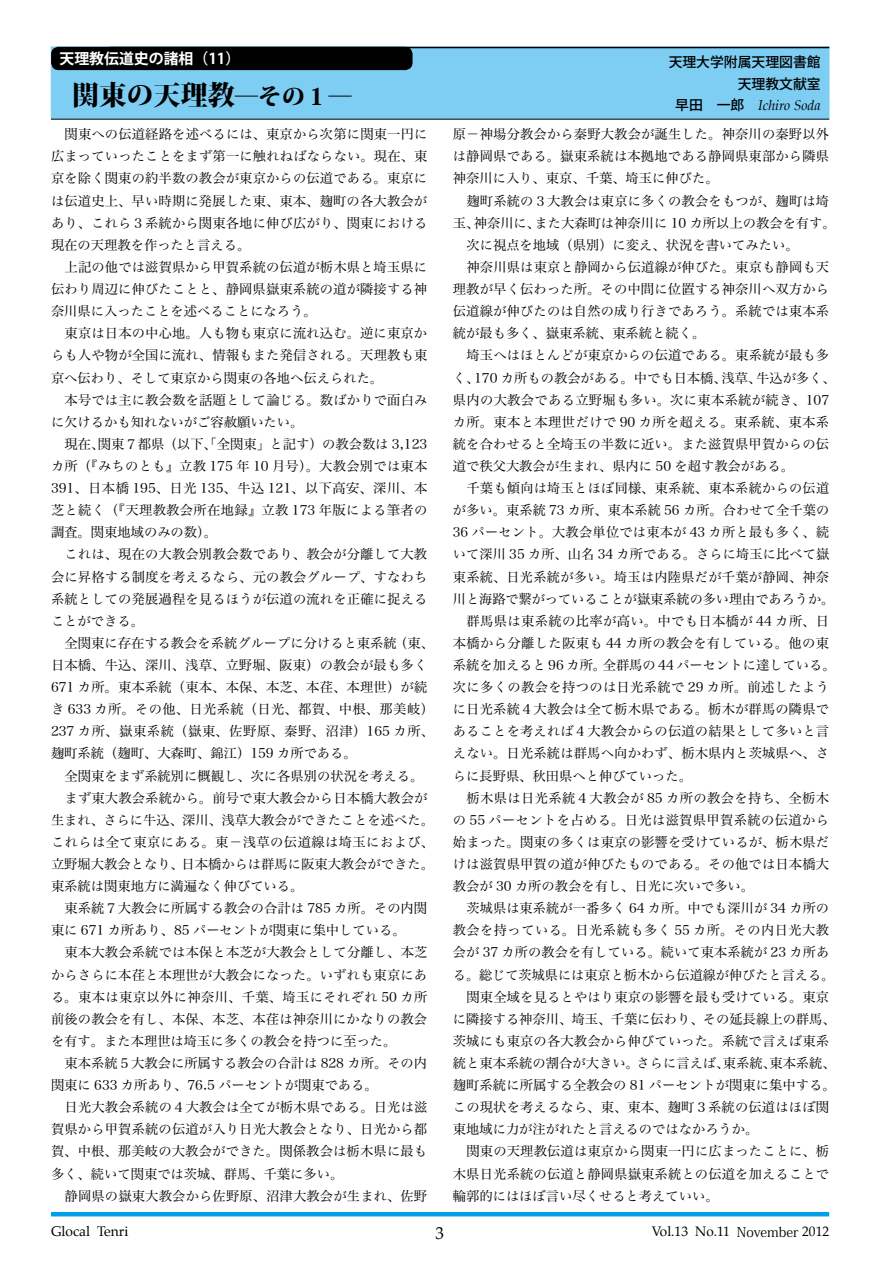
<style>
.page{position:relative;width:893px;height:1263px;background:#fff}
.page>*{position:absolute;margin:0;border:0;box-sizing:border-box;transform-origin:0 0}
.t1{font:800 27.15px "Koz Min Pro";color:#000}
.t2{font:16.95px "Palatino";color:#000}
.t3{font:700 14.85px "Koz Go Pro";color:#fff}
.t4{font:italic 13.8px "Palatino";color:#000}
.t5{font:500 13.8px/21.3px "Koz Go Pro";color:#000;text-align:right}
.t6{font:13.8px "Palatino";color:#000}
.t7{font:13.5px "Palatino";color:#000}
.t8{font:13.35px/22px "Hira Min Pro W3";letter-spacing:.01em;color:#000;text-align:justify}
.t9{font:13.35px "Hira Min Pro W3";letter-spacing:.03em;color:#000}
.t10{font:13.35px "Hira Min Pro W3";letter-spacing:.035em;color:#000}
.t11{font:13.35px "Hira Min Pro W3";letter-spacing:.04em;color:#000}
.s1{font-size:23.4px}
.s2{font-family:"Koz Go Pro";font-weight:500;font-style:normal}
.s3{font-family:"Koz Min Pro"}
</style>
<div class="page">
<hr style="left:51px;top:1212px;width:778px;height:4px;background:#00a0e9">
<div style="left:51px;top:47px;width:778px;height:72px;background:#7ecef4;border:1px solid #7ecef4"></div>
<hr style="left:51px;top:119px;width:778px;height:1px;background:#000">
<hr style="left:109px;top:47px;width:720px;height:1px;background:#000">
<div style="left:52px;top:48px;width:360px;height:21px;background:#000;border-radius:7px"></div>
<div style="left:51px;top:47px;width:362px;height:23px;border:2px solid #000;border-radius:7px"></div>
<p class="t3" style="left:60px;top:49px;width:182px">天理教伝道史の諸相（11）</p>
<h1 class="t1" style="left:72px;top:74px;width:281px">関東の天理教<span class="s1">─その１─</span></h1>
<p class="t8" style="left:51px;top:122px;width:378px;text-indent:14px">関東への伝道経路を述べるには、東京から次第に関東一円に広まっていったことをまず第一に触れねばならない。現在、東京を除く関東の約半数の教会が東京からの伝道である。東京には伝道史上、早い時期に発展した東、東本、麹町の各大教会があり、これら３系統から関東各地に伸び広がり、関東における現在の天理教を作ったと言える。</p>
<p class="t8" style="left:51px;top:255px;width:378px;text-indent:14px">上記の他では滋賀県から甲賀系統の伝道が栃木県と埼玉県に伝わり周辺に伸びたことと、静岡県嶽東系統の道が隣接する神奈川県に入ったことを述べることになろう。</p>
<p class="t8" style="left:51px;top:321px;width:378px;text-indent:14px">東京は日本の中心地。人も物も東京に流れ込む。逆に東京からも人や物が全国に流れ、情報もまた発信される。天理教も東京へ伝わり、そして東京から関東の各地へ伝えられた。</p>
<p class="t8" style="left:51px;top:387px;width:378px;text-indent:14px">本号では主に教会数を話題として論じる。数ばかりで面白みに欠けるかも知れないがご容赦願いたい。</p>
<p class="t8" style="left:51px;top:432px;width:378px;text-indent:14px">現在、関東７都県（以下、「全関東」と記す）の教会数は 3,123カ所（『みちのとも』立教 175 年 10 月号）。大教会別では東本391、日本橋 195、日光 135、牛込 121、以下高安、深川、本芝と続く（『天理教教会所在地録』立教 173 年版による筆者の調査。関東地域のみの数）。</p>
<p class="t8" style="left:51px;top:542px;width:378px;text-indent:14px">これは、現在の大教会別教会数であり、教会が分離して大教会に昇格する制度を考えるなら、元の教会グループ、すなわち系統としての発展過程を見るほうが伝道の流れを正確に捉えることができる。</p>
<p class="t8" style="left:51px;top:631px;width:384px;text-align:left;text-indent:14px">全関東に存在する教会を系統グループに分けると東系統（東、日本橋、牛込、深川、浅草、立野堀、阪東）の教会が最も多く671 カ所。東本系統（東本、本保、本芝、本荏、本理世）が続き 633 カ所。その他、日光系統（日光、都賀、中根、那美岐）237 カ所、嶽東系統（嶽東、佐野原、秦野、沼津）165 カ所、麹町系統（麹町、大森町、錦江）159 カ所である。</p>
<p class="t8" style="left:65px;top:763px;width:360px">全関東をまず系統別に概観し、次に各県別の状況を考える。</p>
<p class="t8" style="left:65px;top:785px;width:364px">まず東大教会系統から。前号で東大教会から日本橋大教会が</p>
<p class="t8" style="left:51px;top:807px;width:384px">生まれ、さらに牛込、深川、浅草大教会ができたことを述べた。</p>
<p class="t10" style="left:51px;top:830px;width:385px">これらは全て東京にある。東－浅草の伝道線は埼玉におよび、</p>
<p class="t8" style="left:51px;top:852px;width:384px">立野堀大教会となり、日本橋からは群馬に阪東大教会ができた。</p>
<p class="t8" style="left:51px;top:874px;width:254px">東系統は関東地方に満遍なく伸びている。</p>
<p class="t8" style="left:65px;top:896px;width:364px">東系統７大教会に所属する教会の合計は 785 カ所。その内関</p>
<p class="t8" style="left:51px;top:918px;width:356px">東に 671 カ所あり、85 パーセントが関東に集中している。</p>
<p class="t8" style="left:65px;top:940px;width:364px">東本大教会系統では本保と本芝が大教会として分離し、本芝</p>
<p class="t8" style="left:51px;top:962px;width:378px">からさらに本荏と本理世が大教会になった。いずれも東京にあ</p>
<p class="t9" style="left:51px;top:985px;width:378px">る。東本は東京以外に神奈川、千葉、埼玉にそれぞれ 50 カ所</p>
<p class="t8" style="left:51px;top:1006px;width:378px">前後の教会を有し、本保、本芝、本荏は神奈川にかなりの教会</p>
<p class="t8" style="left:51px;top:1029px;width:347px">を有す。また本理世は埼玉に多くの教会を持つに至った。</p>
<p class="t8" style="left:65px;top:1051px;width:364px">東本系統５大教会に所属する教会の合計は 828 カ所。その内</p>
<p class="t8" style="left:51px;top:1073px;width:328px">関東に 633 カ所あり、76.5 パーセントが関東である。</p>
<p class="t8" style="left:65px;top:1095px;width:364px">日光大教会系統の４大教会は全てが栃木県である。日光は滋</p>
<p class="t8" style="left:51px;top:1117px;width:378px">賀県から甲賀系統の伝道が入り日光大教会となり、日光から都</p>
<p class="t8" style="left:51px;top:1139px;width:378px">賀、中根、那美岐の大教会ができた。関係教会は栃木県に最も</p>
<p class="t8" style="left:51px;top:1161px;width:294px">多く、続いて関東では茨城、群馬、千葉に多い。</p>
<p class="t8" style="left:65px;top:1183px;width:364px">静岡県の嶽東大教会から佐野原、沼津大教会が生まれ、佐野</p>
<p class="t5" style="left:669px;top:52px;width:154px">天理大学附属天理図書館天理教文献室</p>
<p class="t4" style="left:648px;top:94px;width:175px"><span class="s2">　　早田　一郎　</span>Ichiro Soda</p>
<p class="t8" style="left:453px;top:122px;width:378px">原－神場分教会から秦野大教会が誕生した。神奈川の秦野以外は静岡県である。嶽東系統は本拠地である静岡県東部から隣県神奈川に入り、東京、千葉、埼玉に伸びた。</p>
<p class="t8" style="left:466px;top:188px;width:364px">麹町系統の３大教会は東京に多くの教会をもつが、麹町は埼</p>
<p class="t8" style="left:453px;top:210px;width:384px">玉、神奈川に、また大森町は神奈川に 10 カ所以上の教会を有す。</p>
<p class="t8" style="left:466px;top:233px;width:334px">次に視点を地域（県別）に変え、状況を書いてみたい。</p>
<p class="t8" style="left:466px;top:255px;width:364px">神奈川県は東京と静岡から伝道線が伸びた。東京も静岡も天</p>
<p class="t8" style="left:453px;top:277px;width:378px">理教が早く伝わった所。その中間に位置する神奈川へ双方から</p>
<p class="t8" style="left:453px;top:299px;width:378px">伝道線が伸びたのは自然の成り行きであろう。系統では東本系</p>
<p class="t8" style="left:453px;top:321px;width:254px">統が最も多く、嶽東系統、東系統と続く。</p>
<p class="t8" style="left:466px;top:343px;width:364px">埼玉へはほとんどが東京からの伝道である。東系統が最も多</p>
<p class="t8" style="left:453px;top:365px;width:384px">く、170 カ所もの教会がある。中でも日本橋、浅草、牛込が多く、</p>
<p class="t8" style="left:453px;top:387px;width:378px">県内の大教会である立野堀も多い。次に東本系統が続き、107</p>
<p class="t9" style="left:453px;top:410px;width:378px">カ所。東本と本理世だけで 90 カ所を超える。東系統、東本系</p>
<p class="t8" style="left:453px;top:432px;width:378px">統を合わせると全埼玉の半数に近い。また滋賀県甲賀からの伝</p>
<p class="t8" style="left:453px;top:454px;width:343px">道で秩父大教会が生まれ、県内に 50 を超す教会がある。</p>
<p class="t8" style="left:466px;top:476px;width:364px">千葉も傾向は埼玉とほぼ同様、東系統、東本系統からの伝道</p>
<p class="t8" style="left:453px;top:498px;width:378px">が多い。東系統 73 カ所、東本系統 56 カ所。合わせて全千葉の</p>
<p class="t8" style="left:453px;top:520px;width:378px">36 パーセント。大教会単位では東本が 43 カ所と最も多く、続</p>
<p class="t8" style="left:453px;top:542px;width:378px">いて深川 35 カ所、山名 34 カ所である。さらに埼玉に比べて嶽</p>
<p class="t8" style="left:453px;top:564px;width:378px">東系統、日光系統が多い。埼玉は内陸県だが千葉が静岡、神奈</p>
<p class="t8" style="left:453px;top:586px;width:383px">川と海路で繋がっていることが嶽東系統の多い理由であろうか。</p>
<p class="t9" style="left:466px;top:609px;width:364px">群馬県は東系統の比率が高い。中でも日本橋が 44 カ所、日</p>
<p class="t8" style="left:453px;top:631px;width:378px">本橋から分離した阪東も 44 カ所の教会を有している。他の東</p>
<p class="t8" style="left:453px;top:653px;width:384px">系統を加えると 96 カ所。全群馬の 44 パーセントに達している。</p>
<p class="t8" style="left:453px;top:675px;width:378px">次に多くの教会を持つのは日光系統で 29 カ所。前述したよう</p>
<p class="t8" style="left:453px;top:697px;width:378px">に日光系統４大教会は全て栃木県である。栃木が群馬の隣県で</p>
<p class="t8" style="left:453px;top:719px;width:378px">あることを考えれば４大教会からの伝道の結果として多いと言</p>
<p class="t8" style="left:453px;top:741px;width:378px">えない。日光系統は群馬へ向かわず、栃木県内と茨城県へ、さ</p>
<p class="t8" style="left:453px;top:763px;width:241px">らに長野県、秋田県へと伸びていった。</p>
<p class="t8" style="left:466px;top:785px;width:364px">栃木県は日光系統４大教会が 85 カ所の教会を持ち、全栃木</p>
<p class="t8" style="left:453px;top:807px;width:378px">の 55 パーセントを占める。日光は滋賀県甲賀系統の伝道から</p>
<p class="t8" style="left:453px;top:830px;width:378px">始まった。関東の多くは東京の影響を受けているが、栃木県だ</p>
<p class="t8" style="left:453px;top:852px;width:378px">けは滋賀県甲賀の道が伸びたものである。その他では日本橋大</p>
<p class="t8" style="left:453px;top:874px;width:303px">教会が 30 カ所の教会を有し、日光に次いで多い。</p>
<p class="t8" style="left:466px;top:896px;width:364px">茨城県は東系統が一番多く 64 カ所。中でも深川が 34 カ所の</p>
<p class="t11" style="left:453px;top:919px;width:378px">教会を持っている。日光系統も多く 55 カ所。その内日光大教</p>
<p class="t8" style="left:453px;top:940px;width:378px">会が 37 カ所の教会を有している。続いて東本系統が 23 カ所あ</p>
<p class="t8" style="left:453px;top:962px;width:383px">る。総じて茨城県には東京と栃木から伝道線が伸びたと言える。</p>
<p class="t8" style="left:466px;top:984px;width:364px">関東全域を見るとやはり東京の影響を最も受けている。東京</p>
<p class="t8" style="left:453px;top:1006px;width:384px">に隣接する神奈川、埼玉、千葉に伝わり、その延長線上の群馬、</p>
<p class="t8" style="left:453px;top:1029px;width:378px">茨城にも東京の各大教会から伸びていった。系統で言えば東系</p>
<p class="t8" style="left:453px;top:1051px;width:384px">統と東本系統の割合が大きい。さらに言えば、東系統、東本系統、</p>
<p class="t8" style="left:453px;top:1073px;width:384px">麹町系統に所属する全教会の 81 パーセントが関東に集中する。</p>
<p class="t8" style="left:453px;top:1095px;width:378px">この現状を考えるなら、東、東本、麹町３系統の伝道はほぼ関</p>
<p class="t8" style="left:453px;top:1117px;width:307px">東地域に力が注がれたと言えるのではなかろうか。</p>
<p class="t8" style="left:466px;top:1139px;width:364px">関東の天理教伝道は東京から関東一円に広まったことに、栃</p>
<p class="t8" style="left:453px;top:1161px;width:378px">木県日光系統の伝道と静岡県嶽東系統との伝道を加えることで</p>
<p class="t8" style="left:453px;top:1183px;width:267px">輪郭的にはほぼ言い尽くせると考えていい。</p>
<p class="t6" style="left:51px;top:1220px;width:79px">Glocal Tenri</p>
<p class="t2" style="left:435px;top:1219px;width:10px">3</p>
<p class="t7" style="left:652px;top:1220px;width:179px">Vol.13 No.11 <span class="s3">November</span> 2012</p>
</div>
